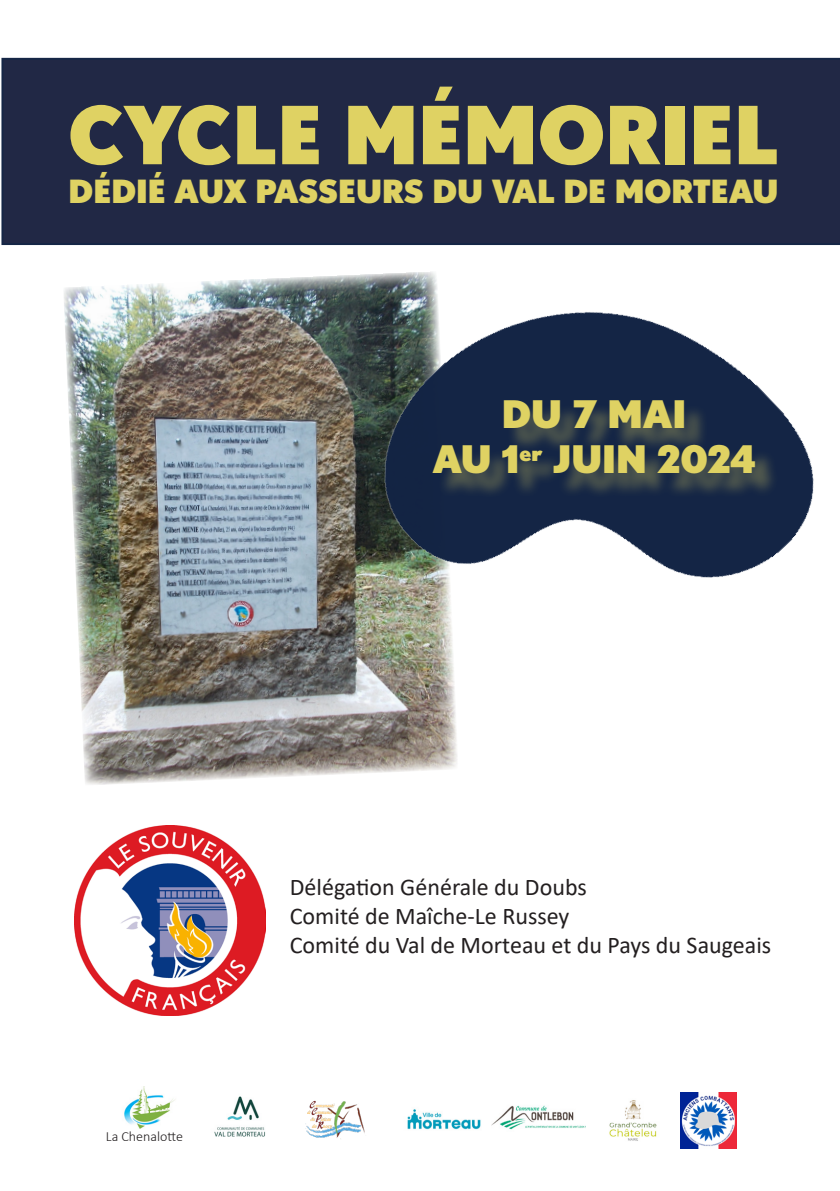
<style>
.page{position:relative;width:840px;height:1191px;background:#fff}
.page>*{position:absolute;margin:0;border:0;box-sizing:border-box;transform-origin:0 0}
.t1{font:900 80px "Nobel";color:#dfd263}
.t2{font:900 38px "Nobel";color:#dfd263}
.t3{font:900 32px "Nobel";color:#dfd263}
.t4{font:24px "Calibri";color:#231f20}
.t5{font:300 14px "Calibri";color:#231f20}
</style>
<div class="page">
<img style="left:64px;top:277px;width:227px;height:508px">
<div style="left:1px;top:58px;width:838px;height:187px;background:#212845"></div>
<img style="left:291px;top:173px;width:548px;height:603px">
<div style="left:437px;top:403px;width:342px;height:96px;background:#dfd263;opacity:.35"></div>
<img style="left:74px;top:825px;width:191px;height:190px">
<img style="left:407px;top:1109px;width:74px;height:21px">
<img style="left:214px;top:1096px;width:51px;height:41px">
<img style="left:491px;top:1105px;width:94px;height:25px">
<img style="left:609px;top:1100px;width:48px;height:41px">
<img style="left:305px;top:1100px;width:60px;height:39px">
<img style="left:680px;top:1092px;width:56px;height:56px">
<img style="left:124px;top:1086px;width:51px;height:43px">
<p class="t1" style="left:68px;top:86px;width:712px">CYCLE MÉMORIEL</p>
<p class="t3" style="left:69px;top:171px;width:711px">DÉDIÉ AUX PASSEURS DU VAL DE MORTEAU</p>
<p class="t2" style="left:501px;top:391px;width:186px">DU 7 MAI</p>
<p class="t2" style="left:432px;top:436px;width:324px">AU 1<sup>er</sup> JUIN 2024</p>
<p class="t5" style="left:106px;top:1127px;width:79px">La Chenalotte</p>
<p class="t4" style="left:290px;top:870px;width:298px">Délégation Générale du Doubs</p>
<p class="t4" style="left:290px;top:899px;width:281px">Comité de Maîche-Le Russey</p>
<p class="t4" style="left:290px;top:928px;width:482px">Comité du Val de Morteau et du Pays du Saugeais</p>
</div>
